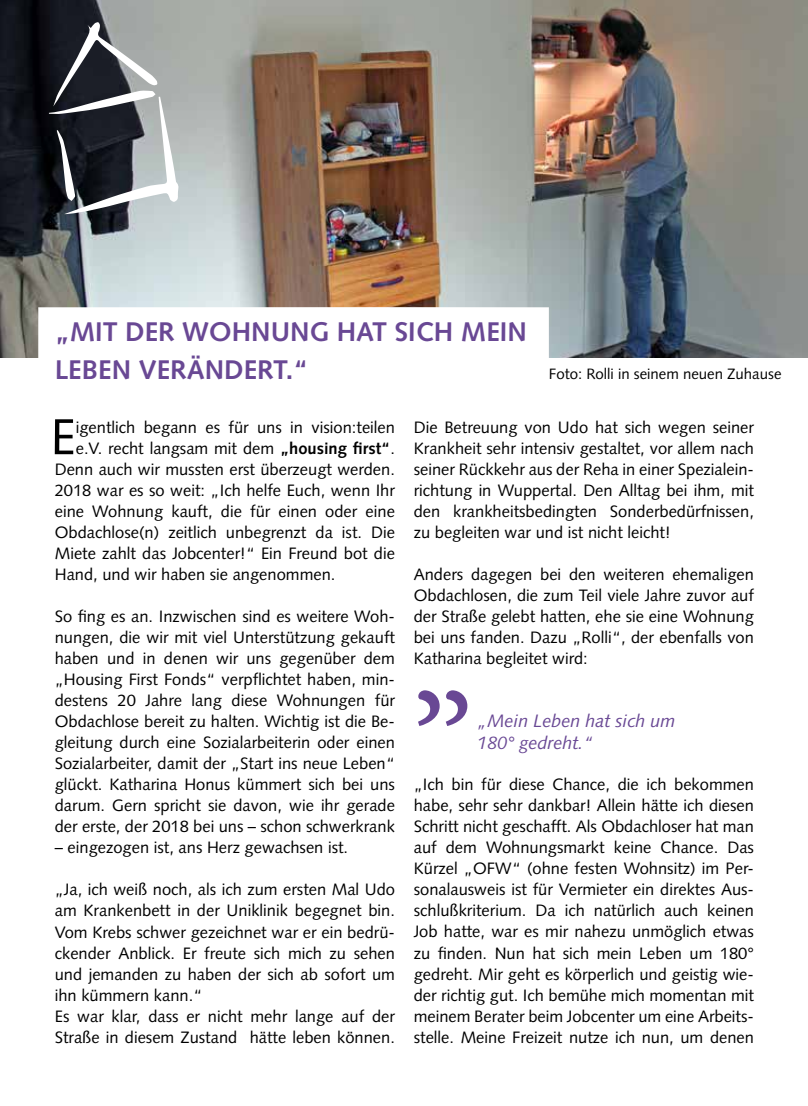
<style>
.page{position:relative;width:808px;height:1106px;background:#fff}
.page>*{position:absolute;margin:0;border:0;box-sizing:border-box;transform-origin:0 0}
.t1{font:150px "Minion Pro";color:#694894}
.t2{font:50.4px "Syntax LT Std";color:#000}
.t3{font:700 27px/37.5px "Syntax LT Std";color:#694894}
.t4{font:italic 18px/21.6px "Syntax LT Std";color:#694894}
.t5{font:16.5px/21px "Syntax LT Std";color:#000;text-align:justify}
.t6{font:15px "Syntax LT Std";color:#000}
.s1{font-weight:700}
</style>
<div class="page">
<img style="left:0;top:0;width:808px;height:358px">
<svg style="left:38px;top:307px;width:511px;height:51px"></svg>
<svg style="left:49px;top:22px;width:131px;height:192px;background:#6a6d72"></svg>
<h3 class="t3" style="left:55px;top:313px;width:473px">„MIT DER WOHNUNG HAT SICH MEIN<br>LEBEN</h3>
<h3 class="t3" style="left:139px;top:350px;width:171px">VERÄN DERT.“</h3>
<p class="t6" style="left:549px;top:365px;width:234px">Foto: Rolli in seinem neuen Zuhause</p>
<h2 class="t2" style="left:51px;top:407px;width:27px">E</h2>
<p class="t5" style="left:76px;top:417px;width:321px">igentlich begann es für uns in vision:teilen</p>
<p class="t5" style="left:76px;top:438px;width:321px">e.V. recht langsam mit dem <span class="s1">„HOUSING FIRST“</span>.</p>
<p class="t5" style="left:55px;top:459px;width:342px">Denn auch wir mussten erst überzeugt werden.</p>
<p class="t5" style="left:55px;top:480px;width:342px">2018 war es so weit: „Ich helfe Euch, wenn Ihr</p>
<p class="t5" style="left:55px;top:501px;width:342px">eine Wohnung kauft, die für einen oder eine</p>
<p class="t5" style="left:55px;top:522px;width:342px">Obdachlose(n) zeitlich unbegrenzt da ist. Die</p>
<p class="t5" style="left:55px;top:543px;width:342px">Miete zahlt das Jobcenter!“ Ein Freund bot die</p>
<p class="t5" style="left:55px;top:564px;width:282px">Hand, und wir haben sie angenommen.</p>
<p class="t5" style="left:55px;top:606px;width:342px">So fing es an. Inzwischen sind es weitere Woh&shy;nungen, die wir mit viel Unterstützung gekauft haben und in denen wir uns gegenüber dem „Housing First Fonds“ verpflichtet haben, min&shy;destens 20 Jahre lang diese Wohnungen für Obdachlose bereit zu halten. Wichtig ist die Be&shy;gleitung durch eine Sozialarbeiterin oder einen Sozialarbeiter, damit der „Start ins neue Leben“ glückt. Katharina Honus kümmert sich bei uns darum. Gern spricht sie davon, wie ihr gerade der erste, der 2018 bei uns – schon schwerkrank</p>
<p class="t5" style="left:55px;top:837px;width:295px">– eingezogen ist, ans Herz gewachsen ist.</p>
<p class="t5" style="left:55px;top:879px;width:342px;text-align:left">„Ja, ich weiß noch, als ich zum ersten Mal Udo am Krankenbett in der Uniklinik begegnet bin.<br>Vom Krebs schwer gezeichnet war er ein bedrü&shy;ckender Anblick. Er freute sich mich zu sehen und jemanden zu haben der sich ab sofort um ihn kümmern kann.“<br>Es war klar, dass er nicht mehr lange auf der Straße in diesem Zustand hätte leben können.</p>
<p class="t5" style="left:414px;top:417px;width:342px">Die Betreuung von Udo hat sich wegen seiner Krankheit sehr intensiv gestaltet, vor allem nach seiner Rückkehr aus der Reha in einer Spezialein&shy;richtung in Wuppertal. Den Alltag bei ihm, mit den krankheitsbedingten Sonderbedürfnissen, zu begleiten war und ist nicht leicht!</p>
<p class="t5" style="left:414px;top:564px;width:342px">Anders dagegen bei den weiteren ehemaligen Obdachlosen, die zum Teil viele Jahre zuvor auf der Straße gelebt hatten, ehe sie eine Wohnung bei uns fanden. Dazu „Rolli“, der ebenfalls von Katharina begleitet wird:</p>
<h1 class="t1" style="left:411px;top:560px;width:66px">„</h1>
<p class="t4" style="left:477px;top:710px;width:200px">„Mein Leben hat sich um<br>180° gedreht.“</p>
<p class="t5" style="left:414px;top:774px;width:342px">„Ich bin für diese Chance, die ich bekommen habe, sehr sehr dankbar! Allein hätte ich diesen Schritt nicht geschafft. Als Obdachloser hat man auf dem Wohnungsmarkt keine Chance. Das Kürzel „OFW“ (ohne festen Wohnsitz) im Per&shy;sonalausweis ist für Vermieter ein direktes Aus&shy;schlußkriterium. Da ich natürlich auch keinen Job hatte, war es mir nahezu unmöglich etwas zu finden. Nun hat sich mein Leben um 180° gedreht. Mir geht es körperlich und geistig wie&shy;der richtig gut. Ich bemühe mich momentan mit meinem Berater beim Jobcenter um eine Arbeits&shy;stelle. Meine Freizeit nutze ich nun, um denen</p>
</div>
